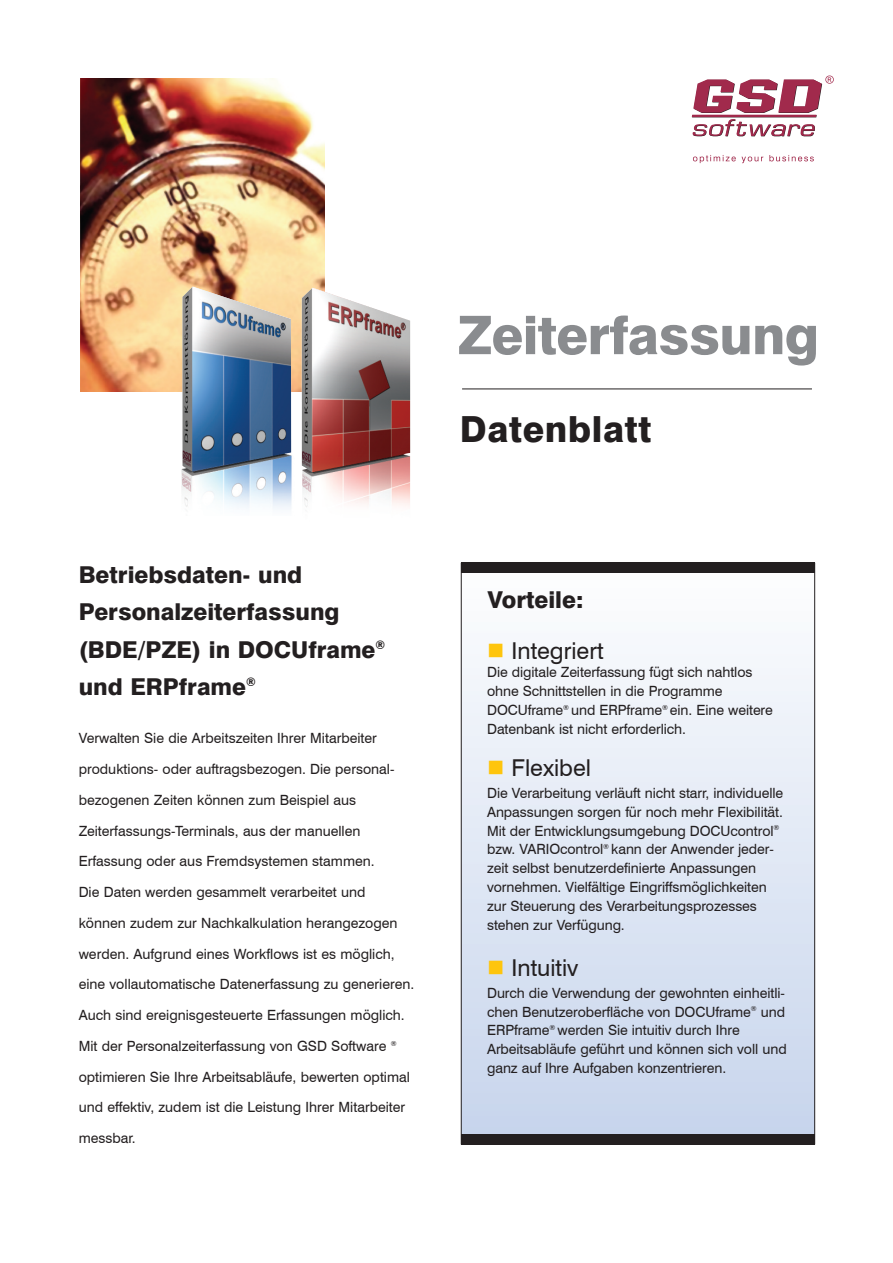
<style>
.page{position:relative;width:893px;height:1263px;background:#fff}
.page>*{position:absolute;margin:0;border:0;box-sizing:border-box;transform-origin:0 0}
.t1{font:800 53.25px "Swiss 721 BT";letter-spacing:-.01em;color:#8a8c8f}
.t2{font:800 36px "Swiss 721 BT";letter-spacing:.02em;color:#231f20}
.t3{font:800 23.25px/37.5px "Swiss 721 BT";color:#231f20}
.t4{font:23.25px "Swiss 721 BT";color:#231f20}
.t5{font:14.1px/18.8px "Swiss 721 BT";letter-spacing:-.005em;color:#231f20}
.s1{color:#fec50d}
</style>
<div class="page">
<div style="left:461px;top:563px;width:354px;height:581px;background:linear-gradient(to bottom,#fdfefe,#c6d4ec)"></div>
<hr style="left:462px;top:388px;width:350px;height:1px;background:#231f20">
<img style="left:81px;top:79px;width:243px;height:312px">
<img style="left:143px;top:287px;width:182px;height:222px">
<div style="left:461px;top:563px;width:354px;height:10px;background:#231f20"></div>
<div style="left:461px;top:1134px;width:354px;height:10px;background:#231f20"></div>
<img style="left:302px;top:288px;width:108px;height:221px">
<svg style="left:693px;top:155px;width:70px;height:8px"></svg>
<svg style="left:769px;top:155px;width:45px;height:6px"></svg>
<hr style="left:692px;top:115px;width:125px;height:2px;background:#231f20">
<svg style="left:692px;top:119px;width:123px;height:18px"></svg>
<hr style="left:692px;top:115px;width:124px;height:2px;background:#a12a4c">
<svg style="left:693px;top:76px;width:141px;height:37px"></svg>
<h1 class="t1" style="left:458px;top:303px;width:363px">Zeiterfassung</h1>
<h2 class="t2" style="left:460px;top:408px;width:193px">Datenblatt</h2>
<h3 class="t3" style="left:79px;top:555px;width:308px">Betriebsdaten- und<br>Personalzeiterfassung (BDE/PZE) in DOCUframe<sup>® </sup>und ERPframe<sup>®</sup></h3>
<p class="t5" style="left:79px;top:723px;width:337px;line-height:30.8px">Verwalten Sie die Arbeitszeiten Ihrer Mitarbeiter produktions- oder auftragsbezogen. Die personal&shy;bezogenen Zeiten können zum Beispiel aus Zeiterfassungs-Terminals, aus der manuellen Erfassung oder aus Fremdsystemen stammen.<br>Die Daten werden gesammelt verarbeitet und können zudem zur Nachkalkulation herangezogen werden. Aufgrund eines Workflows ist es möglich, eine vollautomatische Datenerfassung zu generieren.<br>Auch sind ereignisgesteuerte Erfassungen möglich.<br>Mit der Personalzeiterfassung von GSD Software <sup>® </sup>optimieren Sie Ihre Arbeitsabläufe, bewerten optimal und effektiv, zudem ist die Leistung Ihrer Mitarbeiter messbar.</p>
<h3 class="t3" style="left:488px;top:581px;width:97px">Vorteile:</h3>
<h3 class="t4" style="left:487px;top:636px;width:118px"><span class="s1">■</span> Integriert</h3>
<p class="t5" style="left:487px;top:663px;width:287px">Die digitale Zeiterfassung fügt sich nahtlos ohne Schnittstellen in die Programme DOCUframe<sup>®</sup> und ERPframe<sup>®</sup> ein. Eine weitere Datenbank ist nicht erforderlich.</p>
<h3 class="t4" style="left:487px;top:754px;width:105px"><span class="s1">■</span> Flexibel</h3>
<p class="t5" style="left:487px;top:784px;width:298px">Die Verarbeitung verläuft nicht starr, individuelle Anpassungen sorgen für noch mehr Flexibilität.<br>Mit der Entwicklungsumgebung DOCUcontrol<sup>® </sup>bzw. VARIOcontrol<sup>®</sup> kann der Anwender jeder&shy;zeit selbst benutzerdefinierte Anpassungen vornehmen. Vielfältige Eingriffsmöglichkeiten zur Steuerung des Verarbeitungsprozesses stehen zur Verfügung.</p>
<h3 class="t4" style="left:487px;top:954px;width:93px"><span class="s1">■</span> Intuitiv</h3>
<p class="t5" style="left:487px;top:983px;width:301px">Durch die Verwendung der gewohnten einheitli&shy;chen Benutzeroberfläche von DOCUframe<sup>®</sup> und ERPframe<sup>®</sup> werden Sie intuitiv durch Ihre Arbeitsabläufe geführt und können sich voll und ganz auf Ihre Aufgaben konzentrieren.</p>
</div>
